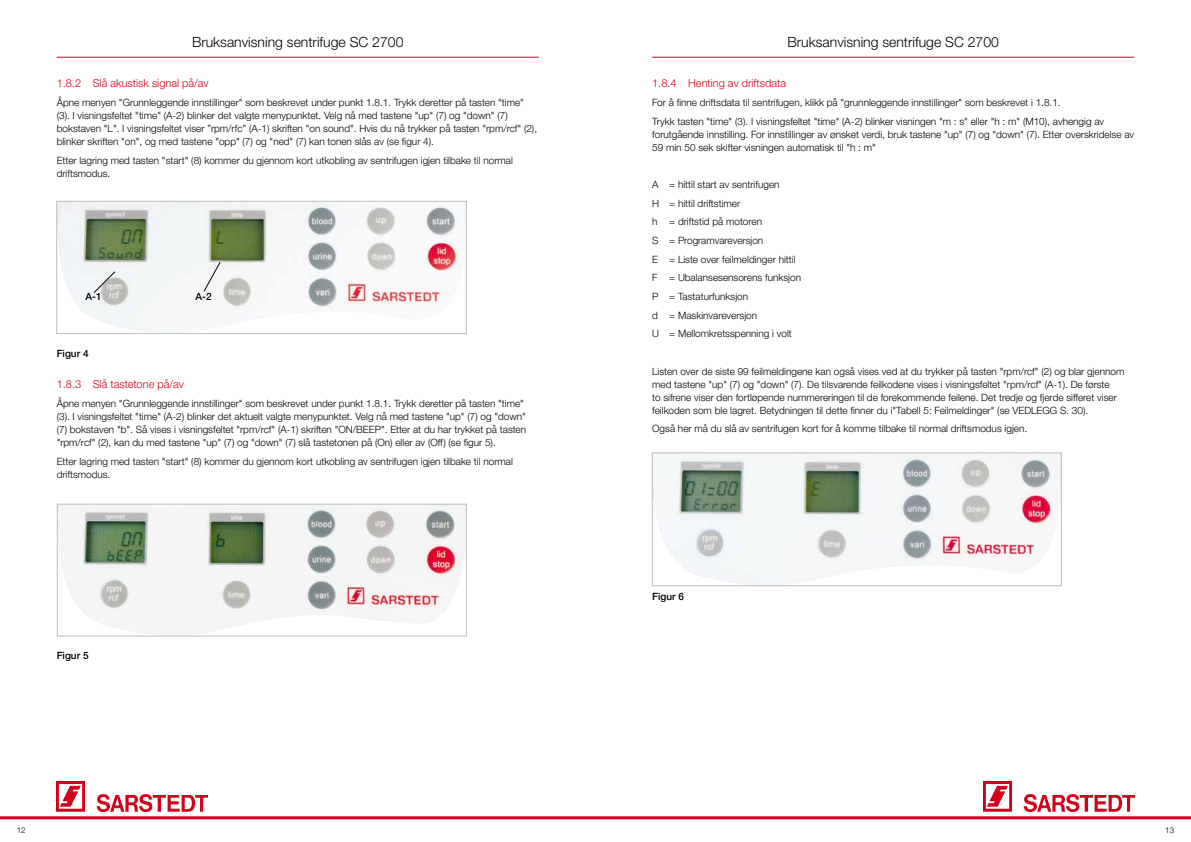
<style>
.page{position:relative;width:1191px;height:842px;background:#fff}
.page>*{position:absolute;margin:0;border:0;box-sizing:border-box;transform-origin:0 0}
.t1{font:300 14px "Helvetica Neue LTW1 G";color:#000}
.t2{font:300 11px "Helvetica Neue LTW1 G";color:#d3001b}
.t3{font:300 10px/13px "Helvetica Neue LTW1 G";color:#000}
.t4{font:500 10px "Helvetica Neue LTW1 G";color:#000}
.t5{font:300 8px "Helvetica Neue LTW1 G";color:#000}
</style>
<div class="page">
<hr style="left:57px;top:57px;width:482px;height:1px;background:#d3001b">
<hr style="left:652px;top:57px;width:482px;height:1px;background:#d3001b">
<hr style="left:0;top:816px;width:1191px;height:3px;background:#d3001b">
<img style="left:983px;top:782px;width:151px;height:29px">
<img style="left:57px;top:782px;width:150px;height:29px">
<img style="left:56px;top:201px;width:411px;height:133px">
<div style="left:57px;top:201px;width:409px;height:133px;border:1px solid #bbbdbe"></div>
<svg style="left:93px;top:271px;width:23px;height:23px"></svg>
<svg style="left:203px;top:261px;width:18px;height:31px"></svg>
<img style="left:57px;top:504px;width:410px;height:133px">
<div style="left:57px;top:504px;width:409px;height:132px;border:1px solid #bbbdbe"></div>
<img style="left:654px;top:455px;width:405px;height:129px">
<div style="left:652px;top:453px;width:409px;height:133px;border:1px solid #bbbdbe"></div>
<h1 class="t1" style="left:192px;top:33px;width:213px">Bruksanvisning sentrifuge SC 2700</h1>
<h1 class="t1" style="left:787px;top:33px;width:213px">Bruksanvisning sentrifuge SC 2700</h1>
<p class="t2" style="left:57px;top:77px;width:153px">1.8.2 Slå akustisk signal på/av</p>
<p class="t3" style="left:57px;top:96px;width:482px">Åpne menyen "Grunnleggende innstillinger" som beskrevet under punkt 1.8.1. Trykk deretter på tasten "time" (3). I visningsfeltet "time" (A-2) blinker det valgte menypunktet. Velg nå med tastene "up" (7) og "down" (7) bokstaven "L". I visningsfeltet viser ”rpm/rfc” (A-1) skriften "on sound". Hvis du nå trykker på tasten "rpm/rcf" (2), blinker skriften "on", og med tastene "opp" (7) og "ned" (7) kan tonen slås av (se figur 4).</p>
<p class="t3" style="left:57px;top:153px;width:457px">Etter lagring med tasten "start" (8) kommer du gjennom kort utkobling av sentrifugen igjen tilbake til normal driftsmodus.</p>
<p class="t2" style="left:652px;top:77px;width:135px">1.8.4 Henting av driftsdata</p>
<p class="t3" style="left:652px;top:93px;width:453px;line-height:18.7px">For å finne driftsdata til sentrifugen, klikk på "grunnleggende innstillinger" som beskrevet i 1.8.1.<br>Trykk tasten "time" (3). I visningsfeltet "time" (A-2) blinker visningen "m : s" eller "h : m" (M10), avhengig av</p>
<p class="t3" style="left:652px;top:127px;width:483px">forutgående innstilling. For innstillinger av ønsket verdi, bruk tastene "up" (7) og "down" (7). Etter overskridelse av<br>59 min 50 sek skifter visningen automatisk til "h : m"</p>
<p class="t3" style="left:652px;top:175px;width:150px;line-height:18.7px">A = hittil start av sentrifugen<br>H = hittil driftstimer<br>h = driftstid på motoren<br>S = Programvareversjon<br>E = Liste over feilmeldinger hittil<br>F = Ubalansesensorens funksjon<br>P = Tastaturfunksjon<br>d = Maskinvareversjon<br>U = Mellomkretsspenning i volt</p>
<p class="t3" style="left:652px;top:365px;width:474px">Listen over de siste 99 feilmeldingene kan også vises ved at du trykker på tasten "rpm/rcf" (2) og blar gjennom med tastene "up" (7) og "down" (7). De tilsvarende feilkodene vises i visningsfeltet "rpm/rcf" (A-1). De første<br>to sifrene viser den fortløpende nummereringen til de forekommende feilene. Det tredje og fjerde sifferet viser feilkoden som ble lagret. Betydningen til dette finner du i"Tabell 5: Feilmeldinger" (se VEDLEGG S. 30).</p>
<p class="t3" style="left:652px;top:422px;width:376px">Også her må du slå av sentrifugen kort for å komme tilbake til normal driftsmodus igjen.</p>
<p class="t4" style="left:86px;top:291px;width:18px">A-1</p>
<p class="t4" style="left:196px;top:291px;width:18px">A-2</p>
<p class="t4" style="left:57px;top:348px;width:33px">Figur 4</p>
<p class="t2" style="left:57px;top:378px;width:129px">1.8.3 Slå tastetone på/av</p>
<p class="t3" style="left:57px;top:397px;width:471px">Åpne menyen "Grunnleggende innstillinger" som beskrevet under punkt 1.8.1. Trykk deretter på tasten "time" (3). I visningsfeltet "time" (A-2) blinker det aktuelt valgte menypunktet. Velg nå med tastene "up" (7) og "down" (7) bokstaven "b". Så vises i visningsfeltet "rpm/rcf" (A-1) skriften "ON/BEEP". Etter at du har trykket på tasten "rpm/rcf" (2), kan du med tastene "up" (7) og "down" (7) slå tastetonen på (On) eller av (Off) (se figur 5).</p>
<p class="t3" style="left:57px;top:455px;width:457px">Etter lagring med tasten "start" (8) kommer du gjennom kort utkobling av sentrifugen igjen tilbake til normal driftsmodus.</p>
<p class="t4" style="left:57px;top:649px;width:33px">Figur 5</p>
<p class="t4" style="left:652px;top:591px;width:33px">Figur 6</p>
<p class="t5" style="left:17px;top:825px;width:10px">12</p>
<p class="t5" style="left:1165px;top:825px;width:10px">13</p>
</div>
